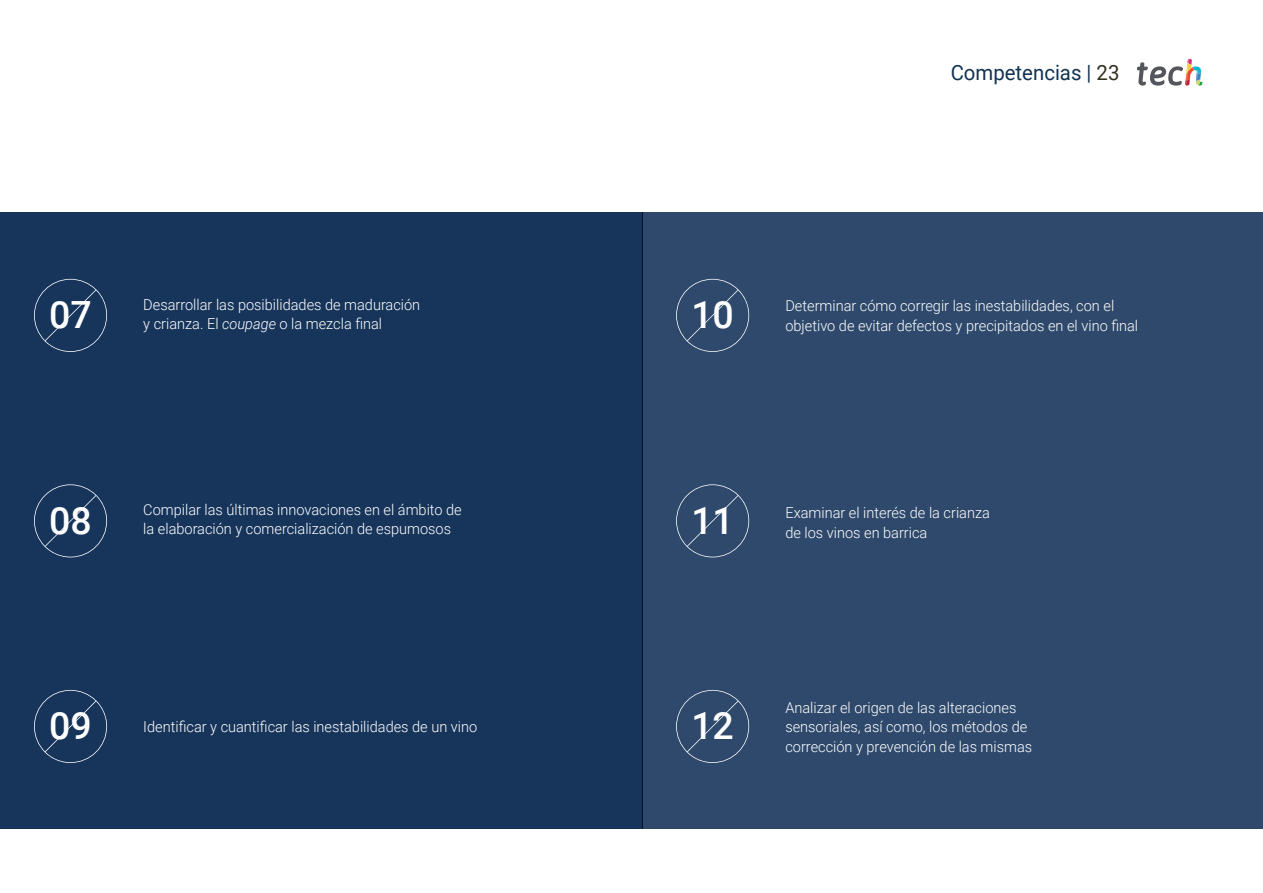
<style>
.page{position:relative;width:1263px;height:893px;background:#fff}
.page>*{position:absolute;margin:0;border:0;box-sizing:border-box;transform-origin:0 0}
.t1{font:500 37.5px "Roboto";color:#fff}
.t2{font:21px "Roboto";color:#123352}
.t3{font:300 15px/19.5px "Roboto";color:#fff}
.s1{color:#312e20}
.s2{font-style:italic}
</style>
<div class="page">
<div style="left:0;top:213px;width:642px;height:616px;background:#17355b"></div>
<div style="left:642px;top:213px;width:621px;height:616px;background:#2e496b"></div>
<svg style="left:676px;top:279px;width:73px;height:73px"></svg>
<svg style="left:676px;top:484px;width:73px;height:73px"></svg>
<svg style="left:34px;top:279px;width:73px;height:73px"></svg>
<svg style="left:676px;top:690px;width:73px;height:73px"></svg>
<svg style="left:34px;top:690px;width:73px;height:73px"></svg>
<svg style="left:34px;top:484px;width:73px;height:73px"></svg>
<svg style="left:1137px;top:59px;width:65px;height:27px"></svg>
<h2 class="t2" style="left:951px;top:57px;width:170px">Competencias | <span class="s1">23</span></h2>
<h1 class="t1" style="left:49px;top:288px;width:44px">07</h1>
<p class="t3" style="left:143px;top:294px;width:278px">Desarrollar las posibilidades de maduración y crianza. El <span class="s2">coupage</span> o la mezcla final</p>
<h1 class="t1" style="left:691px;top:288px;width:44px">10</h1>
<p class="t3" style="left:785px;top:296px;width:354px">Determinar cómo corregir las inestabilidades, con el objetivo de evitar defectos y precipitados en el vino final</p>
<h1 class="t1" style="left:49px;top:494px;width:44px">08</h1>
<p class="t3" style="left:143px;top:499px;width:320px">Compilar las últimas innovaciones en el ámbito de la elaboración y comercialización de espumosos</p>
<h1 class="t1" style="left:691px;top:494px;width:44px">11</h1>
<p class="t3" style="left:785px;top:503px;width:206px">Examinar el interés de la crianza de los vinos en barrica</p>
<h1 class="t1" style="left:49px;top:699px;width:44px">09</h1>
<h1 class="t1" style="left:691px;top:699px;width:44px">12</h1>
<p class="t3" style="left:143px;top:716px;width:335px">Identificar y cuantificar las inestabilidades de un vino</p>
<p class="t3" style="left:785px;top:697px;width:248px">Analizar el origen de las alteraciones sensoriales, así como, los métodos de corrección y prevención de las mismas</p>
</div>
